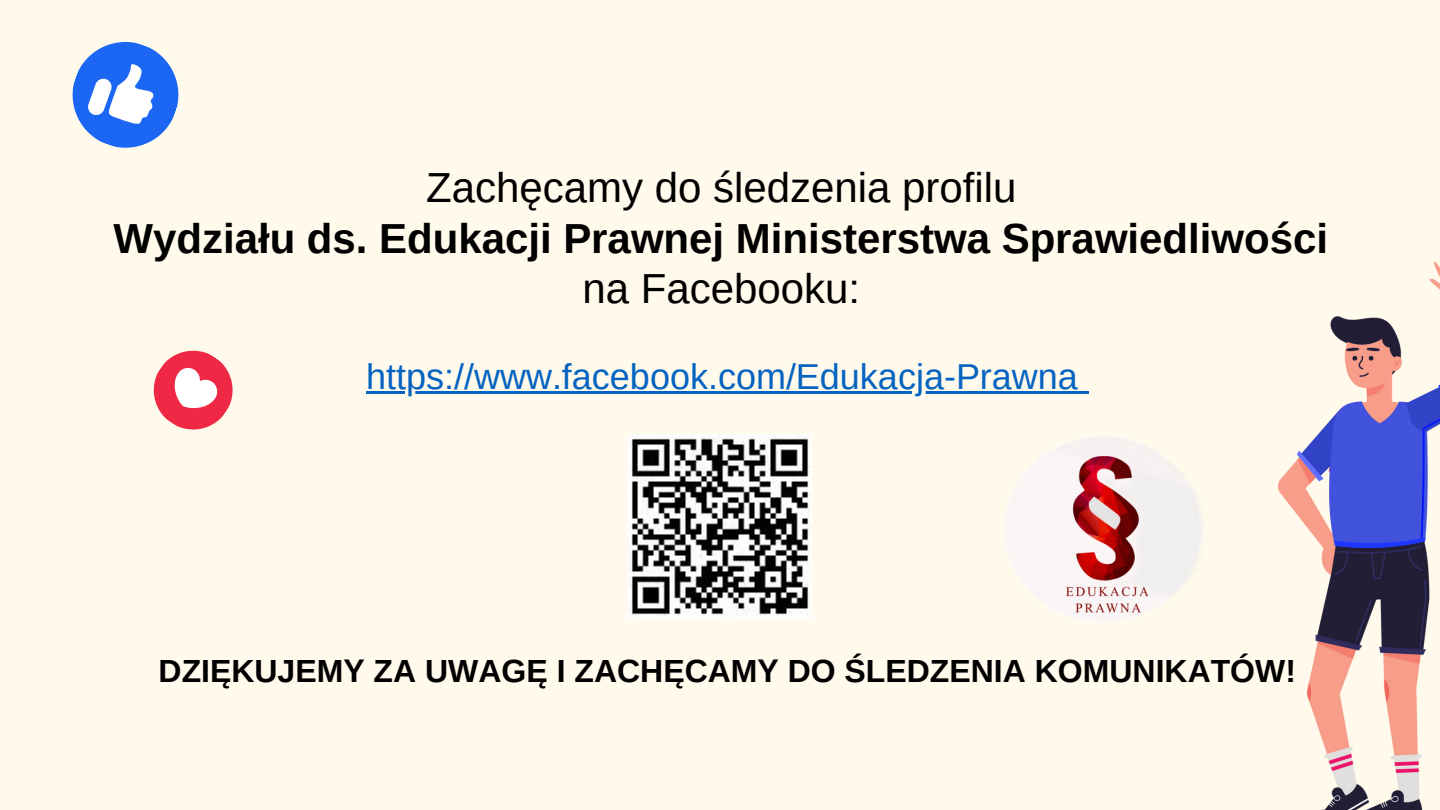
<style>
.page{position:relative;width:1440px;height:810px;background:#fffaeb}
.page>*{position:absolute;margin:0;border:0;box-sizing:border-box;transform-origin:0 0}
.t1{font:700 42px "Arimo";color:#000}
.t2{font:42px "Arimo";color:#000}
.t3{font:36px "Arimo";color:#0563c1}
.t4{font:700 32px "Arimo";color:#000}
</style>
<div class="page">
<img style="left:1005px;top:449px;width:196px;height:173px">
<hr style="left:366px;top:391px;width:722px;height:3px;background:#0563c1">
<img style="left:1279px;top:258px;width:161px;height:552px">
<svg style="left:72px;top:42px;width:107px;height:106px"></svg>
<svg style="left:153px;top:350px;width:80px;height:80px"></svg>
<img style="left:628px;top:434px;width:184px;height:184px">
<p class="t2" style="left:426px;top:164px;width:592px">Zachęcamy do śledzenia profilu</p>
<p class="t1" style="left:113px;top:215px;width:1216px">Wydziału ds. Edukacji Prawnej Ministerstwa Sprawiedliwości</p>
<p class="t2" style="left:583px;top:265px;width:279px">na Facebooku:</p>
<p class="t3" style="left:366px;top:356px;width:713px">https://www.facebook.com/Edukacja-Prawna</p>
<p class="t4" style="left:159px;top:653px;width:1139px">DZIĘKUJEMY ZA UWAGĘ I ZACHĘCAMY DO ŚLEDZENIA KOMUNIKATÓW!</p>
</div>
